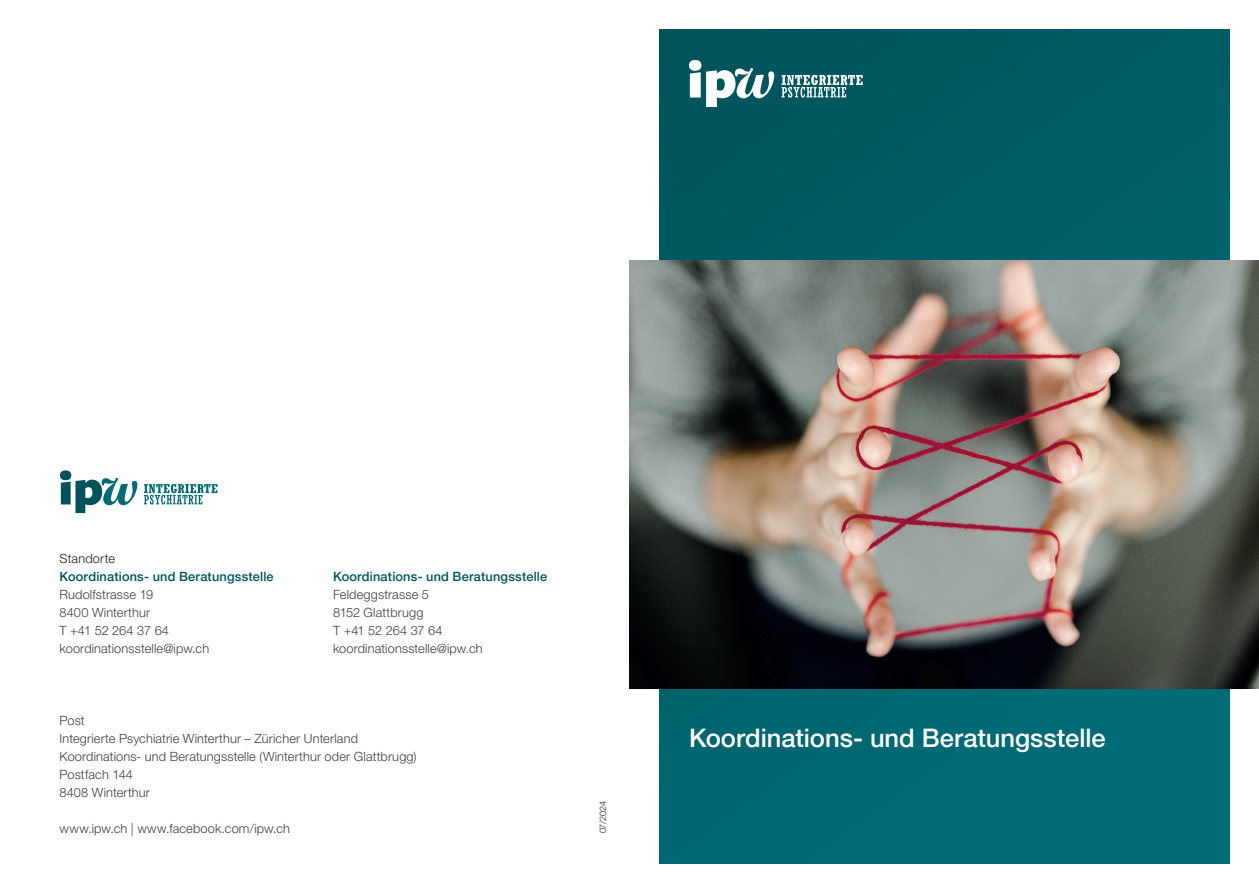
<style>
.page{position:relative;width:1259px;height:893px;background:#fff}
.page>*{position:absolute;margin:0;border:0;box-sizing:border-box;transform-origin:0 0}
.ipw_Titelseite_A5{font:500 25.5px "Helvetica Neue LT Pro";color:#fff}
.ipw_Adresse{font:300 12.75px "Helvetica Neue LT Pro";letter-spacing:.01em;color:#3e3e3f}
.ipw_Adresse-2{font:500 12.75px/18px "Helvetica Neue LT Pro";letter-spacing:.015em;color:#00525b}
.ipw_Adresse-3{font:300 12.75px "Helvetica Neue LT Pro";letter-spacing:-.01em;color:#3e3e3f}
.ipw_Zitat{font:300 9px "Helvetica Neue LT Pro";color:#231f20}
.s1{font-weight:300;color:#231f20}
</style>
<div class="page">
<div style="left:659px;top:30px;width:570px;height:833px;background:linear-gradient(to right,#005d66,#00646e)"></div>
<svg style="left:781px;top:75px;width:81px;height:23px"></svg>
<svg style="left:689px;top:60px;width:85px;height:47px"></svg>
<svg style="left:144px;top:484px;width:73px;height:20px"></svg>
<svg style="left:60px;top:470px;width:77px;height:43px"></svg>
<img style="left:629px;top:260px;width:630px;height:429px">
<p class="ipw_Adresse-2" style="left:60px;top:550px;width:216px"><span class="s1">Standorte<br></span>Koordinations- und Beratungsstelle</p>
<p class="ipw_Adresse" style="left:60px;top:587px;width:95px">Rudolfstrasse 19</p>
<p class="ipw_Adresse" style="left:60px;top:605px;width:92px">8400 Winterthur</p>
<p class="ipw_Adresse-3" style="left:60px;top:623px;width:111px">T +41 52 264 37 64</p>
<p class="ipw_Adresse" style="left:60px;top:641px;width:151px">koordinationsstelle@ipw.ch</p>
<p class="ipw_Adresse-2" style="left:333px;top:568px;width:216px">Koordinations- und Beratungsstelle</p>
<p class="ipw_Adresse" style="left:333px;top:587px;width:97px">Feldeggstrasse 5</p>
<p class="ipw_Adresse" style="left:333px;top:605px;width:92px">8152 Glattbrugg</p>
<p class="ipw_Adresse-3" style="left:333px;top:623px;width:111px">T +41 52 264 37 64</p>
<p class="ipw_Adresse" style="left:333px;top:641px;width:151px">koordinationsstelle@ipw.ch</p>
<p class="ipw_Adresse" style="left:60px;top:713px;width:27px">Post</p>
<p class="ipw_Adresse" style="left:60px;top:731px;width:300px">Integrierte Psychiatrie Winterthur – Züricher Unterland</p>
<p class="ipw_Adresse" style="left:60px;top:749px;width:358px">Koordinations- und Beratungsstelle (Winterthur oder Glattbrugg)</p>
<p class="ipw_Adresse" style="left:60px;top:767px;width:75px">Postfach 144</p>
<p class="ipw_Adresse" style="left:60px;top:785px;width:92px">8408 Winterthur</p>
<p class="ipw_Adresse" style="left:60px;top:821px;width:232px">www.ipw.ch | www.facebook.com/ipw.ch</p>
<p class="ipw_Zitat" style="left:597px;top:833px;width:34px;rotate:-90deg">07/2024</p>
<p class="ipw_Titelseite_A5" style="left:689px;top:723px;width:418px">Koordinations- und Beratungsstelle</p>
</div>
